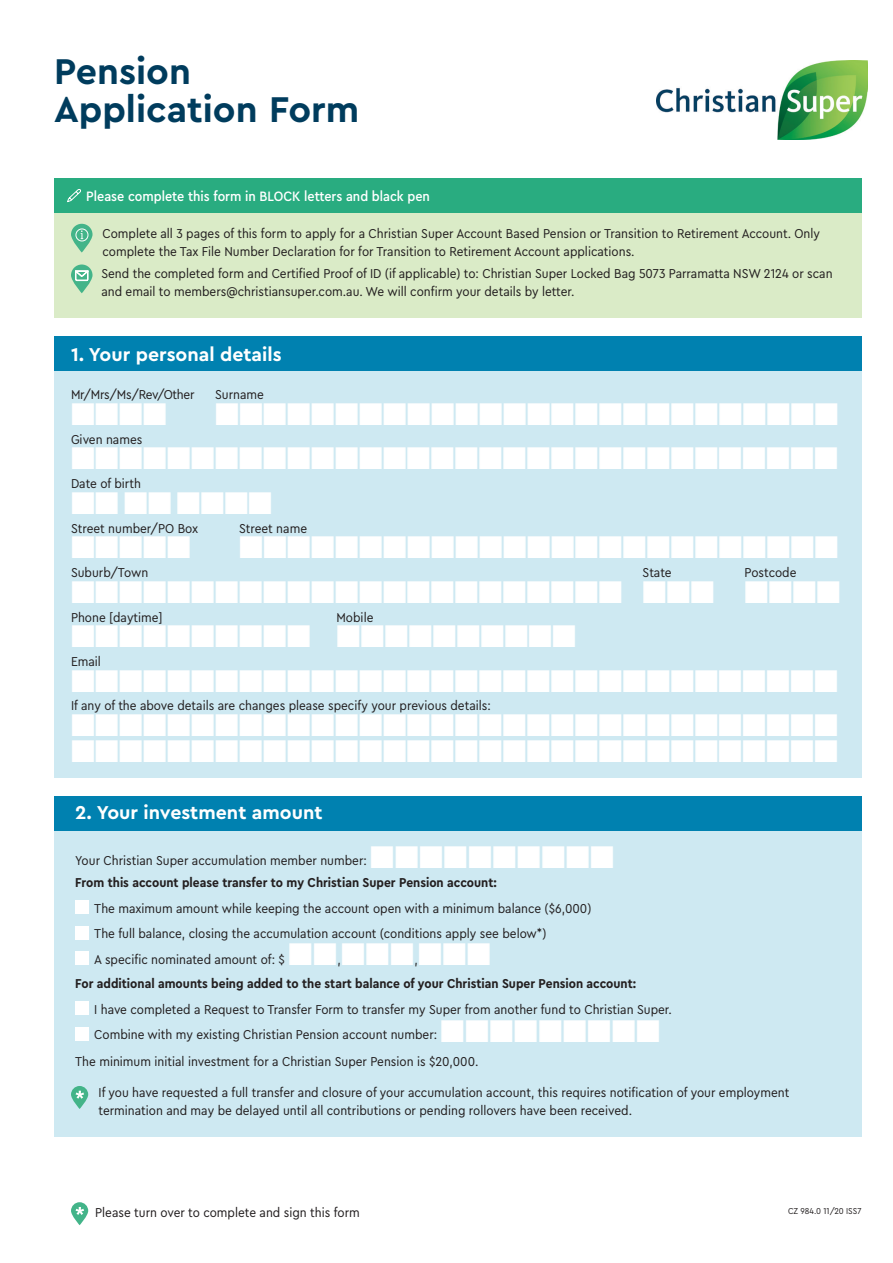
<style>
.page{position:relative;width:893px;height:1263px;background:#fff}
.page>*{position:absolute;margin:0;border:0;box-sizing:border-box;transform-origin:0 0}
.Cera_form_header{font:700 37.5px/37.5px "Cera Pro";color:#003c5d}
.Boxes{font:31.5px "Zapf Dingbats ITC";color:#fff}
.cero_compact_reg_tex{font:31.5px "Zapf Dingbats ITC";color:#fff}
.Cera_pro_header{font:700 19.5px "Cera Pro";color:#fff}
.Cera_compact_instruc{font:500 14.25px "Cera Compact Pro";color:#fff}
.cero_compact_reg_tex-2{font:13.5px/18px "Cera Compact Pro";color:#231f20}
.cero_compact_reg_tex-3{font:700 13.5px "Cera Compact Pro";color:#231f20}
.cero_compact_reg_tex-4{font:13.5px "Cera Compact Pro";letter-spacing:-.02em;color:#231f20}
.cero_compact_reg_tex-5{font:9px "Cera Compact Pro";color:#231f20}
.s1{color:#fff}
</style>
<div class="page">
<img style="left:656px;top:60px;width:212px;height:79px">
<div style="left:54px;top:198px;width:808px;height:119px;background:#daebc7"></div>
<svg style="left:71px;top:264px;width:22px;height:29px"></svg>
<svg style="left:71px;top:224px;width:22px;height:29px"></svg>
<svg style="left:81px;top:231px;width:2px;height:8px"></svg>
<div style="left:76px;top:229px;width:12px;height:12px;border:1px solid #fff;border-radius:50%"></div>
<div style="left:54px;top:345px;width:808px;height:432px;background:#cee9f2"></div>
<div style="left:54px;top:337px;width:808px;height:34px;background:#0081b0"></div>
<div style="left:54px;top:178px;width:808px;height:35px;background:#29ac80"></div>
<svg style="left:75px;top:270px;width:14px;height:11px"></svg>
<svg style="left:67px;top:189px;width:14px;height:13px"></svg>
<div style="left:54px;top:796px;width:808px;height:340px;background:#cee9f2"></div>
<div style="left:54px;top:796px;width:808px;height:34px;background:#0081b0"></div>
<div style="left:75px;top:900px;width:14px;height:14px;background:#fff"></div>
<div style="left:75px;top:926px;width:14px;height:13px;background:#fff"></div>
<div style="left:75px;top:951px;width:14px;height:14px;background:#fff"></div>
<div style="left:75px;top:1001px;width:14px;height:14px;background:#fff"></div>
<div style="left:75px;top:1027px;width:14px;height:13px;background:#fff"></div>
<svg style="left:71px;top:1086px;width:17px;height:23px"></svg>
<svg style="left:76px;top:1091px;width:8px;height:8px"></svg>
<svg style="left:71px;top:1202px;width:17px;height:23px"></svg>
<svg style="left:76px;top:1207px;width:8px;height:8px"></svg>
<p class="Cera_form_header" style="left:54px;top:51px;width:307px">Pension<br>Application Form</p>
<p class="Cera_compact_instruc" style="left:86px;top:187px;width:345px">Please complete this form in BLOCK letters and black pen</p>
<p class="cero_compact_reg_tex-2" style="left:103px;top:224px;width:719px">Complete all 3 pages of this form to apply for a Christian Super Account Based Pension or Transition to Retirement Account. Only complete the Tax File Number Declaration for for Transition to Retirement Account applications.</p>
<p class="cero_compact_reg_tex-2" style="left:101px;top:264px;width:733px">Send the completed form and Certified Proof of ID (if applicable) to: Christian Super Locked Bag 5073 Parramatta NSW 2124 or scan and email to members@christiansuper.com.au. We will confirm your details by letter.</p>
<p class="Cera_pro_header" style="left:71px;top:342px;width:212px">1. Your personal details</p>
<p class="cero_compact_reg_tex-4" style="left:71px;top:386px;width:125px">Mr/Mrs/Ms/Rev/Other</p>
<p class="cero_compact_reg_tex-2" style="left:215px;top:385px;width:50px">Surname</p>
<p class="Boxes" style="left:71px;top:399px;width:97px">■■■■</p>
<p class="Boxes" style="left:215px;top:399px;width:625px">■■■■■■■■■■■■■■■■■■■■■■■■■■</p>
<p class="cero_compact_reg_tex-2" style="left:71px;top:429px;width:73px">Given names</p>
<p class="Boxes" style="left:71px;top:443px;width:769px">■■■■■■■■■■■■■■■■■■■■■■■■■■■■■■■■</p>
<p class="cero_compact_reg_tex-2" style="left:71px;top:474px;width:71px">Date of birth</p>
<p class="Boxes" style="left:71px;top:488px;width:203px">■■ ■■ ■■■■</p>
<p class="cero_compact_reg_tex-2" style="left:71px;top:519px;width:129px">Street number/PO Box</p>
<p class="cero_compact_reg_tex-2" style="left:239px;top:519px;width:70px">Street name</p>
<p class="Boxes" style="left:71px;top:533px;width:121px">■■■■■</p>
<p class="Boxes" style="left:239px;top:533px;width:601px">■■■■■■■■■■■■■■■■■■■■■■■■■</p>
<p class="cero_compact_reg_tex-2" style="left:71px;top:563px;width:79px">Suburb/Town</p>
<p class="cero_compact_reg_tex-2" style="left:643px;top:563px;width:31px">State</p>
<p class="cero_compact_reg_tex-2" style="left:745px;top:563px;width:53px">Postcode</p>
<p class="Boxes" style="left:71px;top:577px;width:771px">■■■■■■■■■■■■■■■■■■■■■■■ ■■■ ■■■■</p>
<p class="cero_compact_reg_tex-2" style="left:71px;top:608px;width:93px">Phone [daytime]</p>
<p class="cero_compact_reg_tex-2" style="left:337px;top:608px;width:38px">Mobile</p>
<p class="Boxes" style="left:71px;top:621px;width:507px">■■■■■■■■■■ ■■■■■■■■■■</p>
<p class="cero_compact_reg_tex-2" style="left:71px;top:652px;width:31px">Email</p>
<p class="Boxes" style="left:71px;top:666px;width:769px">■■■■■■■■■■■■■■■■■■■■■■■■■■■■■■■■</p>
<p class="cero_compact_reg_tex-2" style="left:71px;top:696px;width:421px">If any of the above details are changes please specify your previous details:</p>
<p class="Boxes" style="left:71px;top:710px;width:769px">■■■■■■■■■■■■■■■■■■■■■■■■■■■■■■■■</p>
<p class="Boxes" style="left:71px;top:737px;width:769px">■■■■■■■■■■■■■■■■■■■■■■■■■■■■■■■■</p>
<p class="Cera_pro_header" style="left:75px;top:800px;width:249px">2. Your investment amount</p>
<p class="cero_compact_reg_tex-2" style="left:75px;top:851px;width:293px">Your Christian Super accumulation member number:</p>
<p class="cero_compact_reg_tex" style="left:370px;top:842px;width:245px">■■■■■■■■■■</p>
<p class="cero_compact_reg_tex-3" style="left:75px;top:873px;width:423px">From this account please transfer to my Christian Super Pension account:</p>
<p class="cero_compact_reg_tex-2" style="left:94px;top:898px;width:499px">The maximum amount while keeping the account open with a minimum balance ($6,000)</p>
<p class="cero_compact_reg_tex-2" style="left:94px;top:924px;width:454px">The full balance, closing the accumulation account (conditions apply see below*)</p>
<p class="cero_compact_reg_tex-2" style="left:94px;top:949px;width:248px">A specific nominated amount of: $ <span class="s1">■■</span>,</p>
<p class="cero_compact_reg_tex" style="left:341px;top:939px;width:151px">■■■■■■</p>
<p class="cero_compact_reg_tex-2" style="left:414px;top:949px;width:5px">,</p>
<p class="cero_compact_reg_tex-3" style="left:75px;top:974px;width:562px">For additional amounts being added to the start balance of your Christian Super Pension account:</p>
<p class="cero_compact_reg_tex-2" style="left:94px;top:999px;width:579px">I have completed a Request to Transfer Form to transfer my Super from another fund to Christian Super.</p>
<p class="cero_compact_reg_tex-2" style="left:94px;top:1025px;width:344px">Combine with my existing Christian Pension account number:</p>
<p class="cero_compact_reg_tex" style="left:441px;top:1016px;width:221px">■■■■■■■■■</p>
<p class="cero_compact_reg_tex-2" style="left:75px;top:1051px;width:405px">The minimum initial investment for a Christian Super Pension is $20,000.</p>
<p class="cero_compact_reg_tex-2" style="left:99px;top:1083px;width:692px">If you have requested a full transfer and closure of your accumulation account, this requires notification of your employment termination and may be delayed until all contributions or pending rollovers have been received.</p>
<p class="cero_compact_reg_tex-2" style="left:95px;top:1203px;width:266px">Please turn over to complete and sign this form</p>
<p class="cero_compact_reg_tex-5" style="left:788px;top:1205px;width:75px">CZ 984.0 11/20 ISS7</p>
</div>
